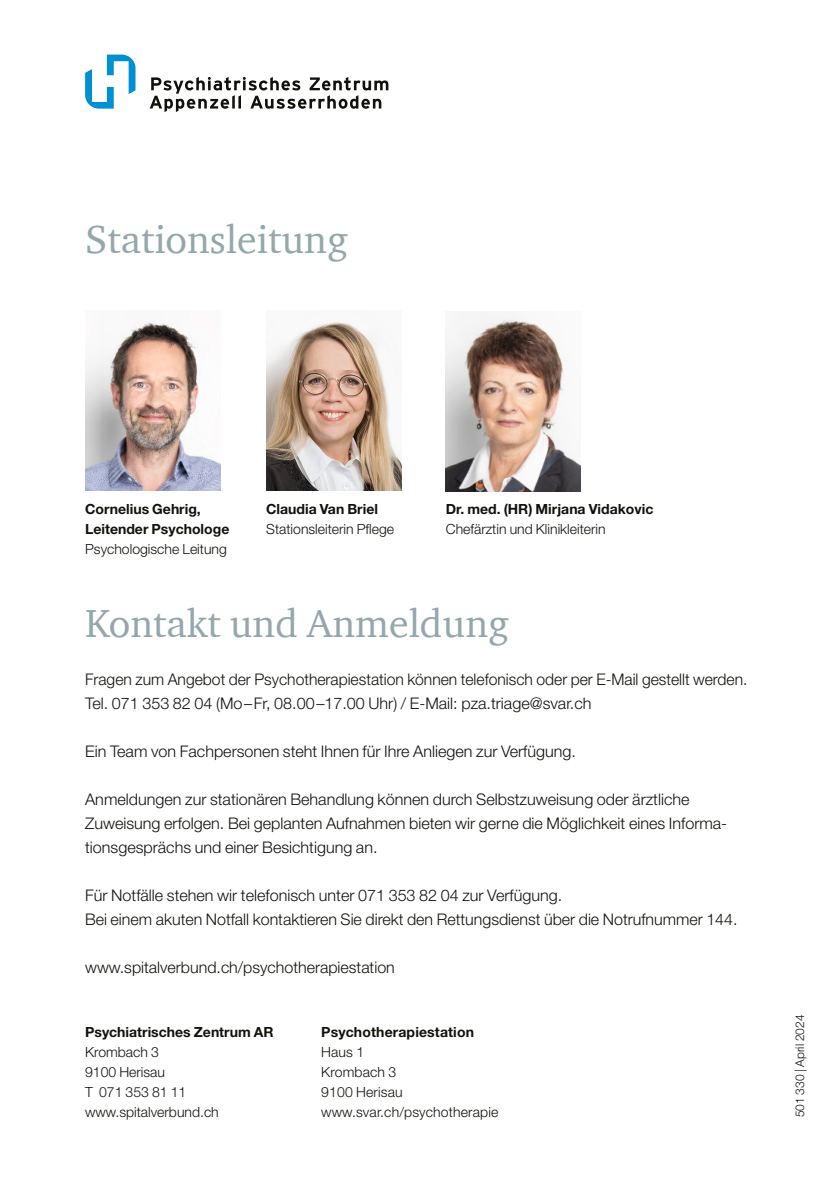
<style>
.page{position:relative;width:840px;height:1191px;background:#fff}
.page>*{position:absolute;margin:0;border:0;box-sizing:border-box;transform-origin:0 0}
.t1{font:40px "Charter";color:#93a7ad}
.t2{font:300 16px "Helvetica Neue LT Std";color:#12120d}
.t3{font:300 14px "Helvetica Neue LT Std";color:#12120d}
.t4{font:700 14px "Helvetica Neue LT Std";color:#12120d}
.t5{font:300 12px "Helvetica Neue LT Std";color:#12120d}
</style>
<div class="page">
<svg style="left:85px;top:55px;width:50px;height:54px"></svg>
<svg style="left:150px;top:77px;width:238px;height:35px"></svg>
<img style="left:85px;top:322px;width:135px;height:169px">
<img style="left:266px;top:322px;width:135px;height:169px">
<img style="left:445px;top:316px;width:135px;height:175px">
<p class="t1" style="left:85px;top:214px;width:264px">Stationsleitung</p>
<p class="t4" style="left:85px;top:504px;width:117px">Cornelius Gehrig,</p>
<p class="t4" style="left:85px;top:524px;width:146px">Leitender Psychologe</p>
<p class="t3" style="left:85px;top:544px;width:143px">Psychologische Leitung</p>
<p class="t4" style="left:266px;top:504px;width:113px">Claudia Van Briel</p>
<p class="t3" style="left:266px;top:524px;width:129px">Stationsleiterin Pflege</p>
<p class="t4" style="left:445px;top:504px;width:209px">Dr. med. (HR) Mirjana Vidakovic</p>
<p class="t3" style="left:445px;top:524px;width:161px">Chefärztin und Klinikleiterin</p>
<p class="t1" style="left:85px;top:598px;width:425px">Kontakt und Anmeldung</p>
<p class="t2" style="left:85px;top:674px;width:663px">Fragen zum Angebot der Psychotherapiestation können telefonisch oder per E-Mail gestellt werden.</p>
<p class="t2" style="left:85px;top:698px;width:507px">Tel. 071 353 82 04 (Mo–Fr, 08.00–17.00 Uhr) / E-Mail: pza.triage@svar.ch</p>
<p class="t2" style="left:85px;top:746px;width:492px">Ein Team von Fachpersonen steht Ihnen für Ihre Anliegen zur Verfügung.</p>
<p class="t2" style="left:85px;top:794px;width:605px">Anmeldungen zur stationären Behandlung können durch Selbstzuweisung oder ärztliche</p>
<p class="t2" style="left:85px;top:818px;width:643px">Zuweisung erfolgen. Bei geplanten Aufnahmen bieten wir gerne die Möglichkeit eines Informa-</p>
<p class="t2" style="left:85px;top:842px;width:294px">tionsgesprächs und einer Besichtigung an.</p>
<p class="t2" style="left:85px;top:890px;width:478px">Für Notfälle stehen wir telefonisch unter 071 353 82 04 zur Verfügung.</p>
<p class="t2" style="left:85px;top:914px;width:653px">Bei einem akuten Notfall kontaktieren Sie direkt den Rettungsdienst über die Notrufnummer 144.</p>
<p class="t2" style="left:85px;top:962px;width:311px">www.spitalverbund.ch/psychotherapiestation</p>
<p class="t4" style="left:85px;top:1027px;width:190px">Psychiatrisches Zentrum AR</p>
<p class="t3" style="left:85px;top:1047px;width:75px">Krombach 3</p>
<p class="t3" style="left:85px;top:1067px;width:81px">9100 Herisau</p>
<p class="t3" style="left:85px;top:1087px;width:103px">T 071 353 81 11</p>
<p class="t3" style="left:85px;top:1107px;width:135px">www.spitalverbund.ch</p>
<p class="t4" style="left:321px;top:1027px;width:154px">Psychotherapiestation</p>
<p class="t3" style="left:321px;top:1047px;width:44px">Haus 1</p>
<p class="t3" style="left:321px;top:1067px;width:76px">Krombach 3</p>
<p class="t3" style="left:321px;top:1087px;width:83px">9100 Herisau</p>
<p class="t3" style="left:321px;top:1107px;width:179px">www.svar.ch/psychotherapie</p>
<p class="t5" style="left:795px;top:1117px;width:104px;rotate:-90deg">501 330 | April 2024</p>
</div>
